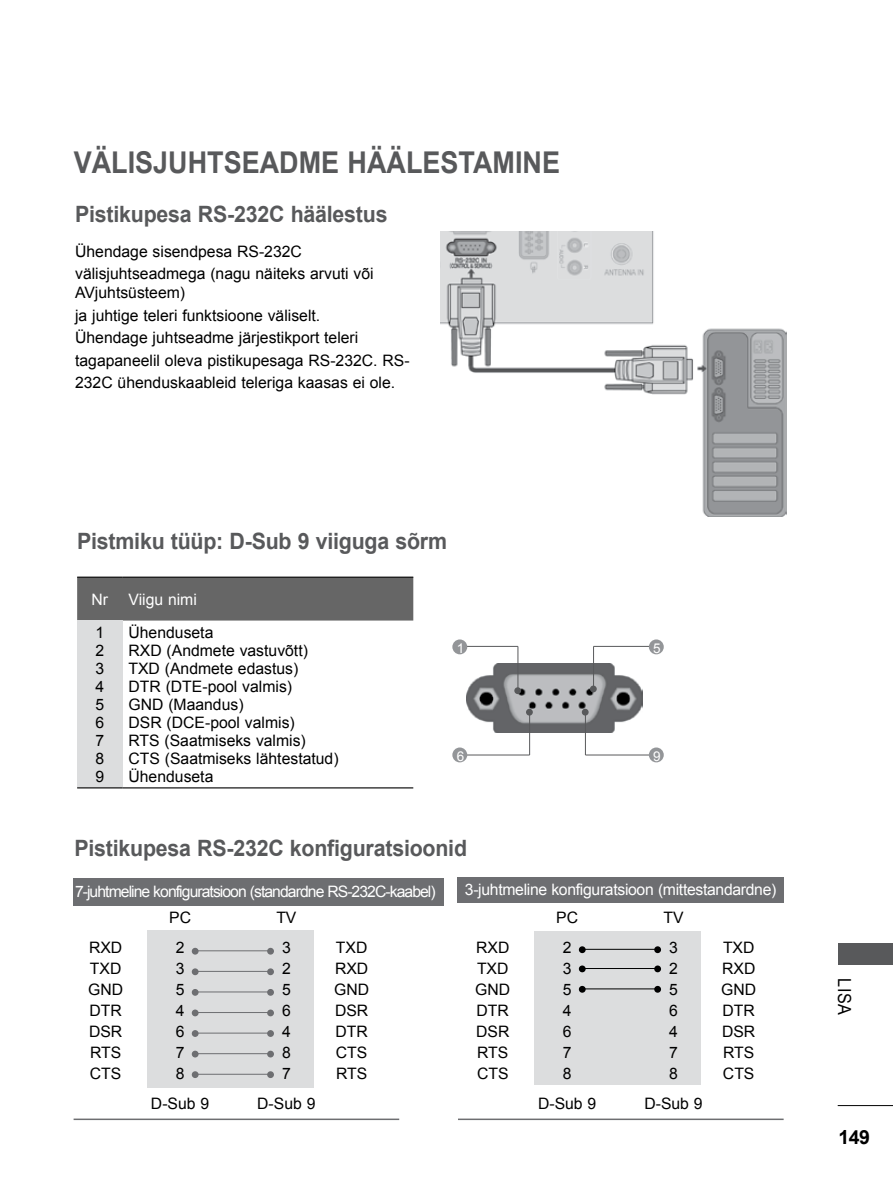
<style>
.page{position:relative;width:893px;height:1191px;background:#fff}
.page>*{position:absolute;margin:0;border:0;box-sizing:border-box;transform-origin:0 0}
.t1{font:700 30px "Arial";color:#58595b;scale:.9 1}
.t2{font:700 22.5px "Arial";letter-spacing:-.01em;color:#58595b;scale:.95 1}
.t3{font:700 19.5px "Arial";color:#000}
.t4{font:18px "Arial";color:#000;scale:.9 1}
.t5{font:15.75px/18px "Arial";color:#000}
.t6{font:15.75px "Arial";letter-spacing:-.06em;color:#fff}
.t7{font:15.75px "Arial";letter-spacing:-.02em;color:#fff}
.t8{font:15.75px "Arial";color:#fff}
.t9{font:13.5px "Arial";color:#fff}
</style>
<div class="page">
<hr style="left:838px;top:1105px;width:55px;height:1px;background:#000">
<div style="left:838px;top:943px;width:55px;height:21px;background:#58595b"></div>
<img style="left:466px;top:664px;width:177px;height:68px">
<hr style="left:518px;top:646px;width:1px;height:43px;background:#58595b">
<hr style="left:460px;top:646px;width:58px;height:1px;background:#58595b">
<div style="left:514px;top:687px;width:7px;height:7px;border:2px solid #58595b;border-radius:50%"></div>
<hr style="left:529px;top:710px;width:1px;height:45px;background:#58595b">
<hr style="left:466px;top:754px;width:64px;height:1px;background:#58595b">
<div style="left:526px;top:709px;width:7px;height:6px;border:2px solid #58595b;border-radius:50%"></div>
<hr style="left:585px;top:710px;width:1px;height:45px;background:#58595b">
<hr style="left:585px;top:754px;width:66px;height:1px;background:#58595b">
<div style="left:582px;top:709px;width:7px;height:6px;border:2px solid #58595b;border-radius:50%"></div>
<hr style="left:593px;top:646px;width:1px;height:41px;background:#58595b">
<hr style="left:594px;top:646px;width:61px;height:1px;background:#58595b">
<div style="left:590px;top:685px;width:7px;height:7px;border:2px solid #58595b;border-radius:50%"></div>
<div style="left:452px;top:639px;width:15px;height:15px;background:#939598;border-radius:50%"></div>
<div style="left:649px;top:639px;width:15px;height:15px;background:#939598;border-radius:50%"></div>
<div style="left:452px;top:747px;width:15px;height:15px;background:#939598;border-radius:50%"></div>
<div style="left:649px;top:747px;width:15px;height:15px;background:#939598;border-radius:50%"></div>
<div style="left:147px;top:930px;width:166px;height:157px;background:#dcddde"></div>
<div style="left:73px;top:877px;width:371px;height:28px;background:#6d6e71"></div>
<hr style="left:74px;top:1118px;width:325px;height:2px;background:#6d6e71">
<hr style="left:196px;top:950px;width:74px;height:1px;background:#6d6e71">
<div style="left:192px;top:947px;width:7px;height:7px;border:2px solid #6d6e71;border-radius:50%"></div>
<div style="left:267px;top:947px;width:7px;height:7px;border:2px solid #6d6e71;border-radius:50%"></div>
<hr style="left:196px;top:971px;width:74px;height:1px;background:#6d6e71">
<div style="left:192px;top:968px;width:7px;height:7px;border:2px solid #6d6e71;border-radius:50%"></div>
<div style="left:267px;top:968px;width:7px;height:7px;border:2px solid #6d6e71;border-radius:50%"></div>
<hr style="left:196px;top:991px;width:74px;height:1px;background:#6d6e71">
<div style="left:192px;top:989px;width:7px;height:6px;border:2px solid #6d6e71;border-radius:50%"></div>
<div style="left:267px;top:989px;width:7px;height:6px;border:2px solid #6d6e71;border-radius:50%"></div>
<hr style="left:196px;top:1012px;width:74px;height:1px;background:#6d6e71">
<div style="left:192px;top:1009px;width:7px;height:7px;border:2px solid #6d6e71;border-radius:50%"></div>
<div style="left:267px;top:1009px;width:7px;height:7px;border:2px solid #6d6e71;border-radius:50%"></div>
<hr style="left:196px;top:1032px;width:74px;height:1px;background:#6d6e71">
<div style="left:192px;top:1030px;width:7px;height:7px;border:2px solid #6d6e71;border-radius:50%"></div>
<div style="left:267px;top:1030px;width:7px;height:7px;border:2px solid #6d6e71;border-radius:50%"></div>
<hr style="left:196px;top:1053px;width:74px;height:1px;background:#6d6e71">
<div style="left:192px;top:1050px;width:7px;height:7px;border:2px solid #6d6e71;border-radius:50%"></div>
<div style="left:267px;top:1050px;width:7px;height:7px;border:2px solid #6d6e71;border-radius:50%"></div>
<hr style="left:196px;top:1073px;width:74px;height:1px;background:#6d6e71">
<div style="left:192px;top:1071px;width:7px;height:7px;border:2px solid #6d6e71;border-radius:50%"></div>
<div style="left:267px;top:1071px;width:7px;height:7px;border:2px solid #6d6e71;border-radius:50%"></div>
<div style="left:534px;top:930px;width:166px;height:154px;background:#dcddde"></div>
<div style="left:457px;top:877px;width:327px;height:26px;background:#6d6e71"></div>
<hr style="left:458px;top:1118px;width:326px;height:2px;background:#6d6e71">
<hr style="left:583px;top:949px;width:74px;height:1px;background:#000">
<div style="left:579px;top:946px;width:7px;height:7px;border:2px solid #000;border-radius:50%"></div>
<div style="left:654px;top:946px;width:7px;height:7px;border:2px solid #000;border-radius:50%"></div>
<hr style="left:583px;top:968px;width:74px;height:1px;background:#000">
<div style="left:579px;top:965px;width:7px;height:7px;border:2px solid #000;border-radius:50%"></div>
<div style="left:654px;top:965px;width:7px;height:7px;border:2px solid #000;border-radius:50%"></div>
<hr style="left:583px;top:988px;width:74px;height:1px;background:#000">
<div style="left:579px;top:986px;width:7px;height:6px;border:2px solid #000;border-radius:50%"></div>
<div style="left:654px;top:986px;width:7px;height:6px;border:2px solid #000;border-radius:50%"></div>
<div style="left:77px;top:578px;width:336px;height:42px;background:#666"></div>
<div style="left:77px;top:620px;width:46px;height:168px;background:#dcddde"></div>
<hr style="left:77px;top:576px;width:46px;height:2px;background:#000">
<hr style="left:123px;top:576px;width:290px;height:2px;background:#000">
<hr style="left:123px;top:787px;width:290px;height:1px;background:#000">
<hr style="left:77px;top:787px;width:46px;height:1px;background:#000">
<img style="left:440px;top:231px;width:347px;height:285px">
<h1 class="t1" style="left:74px;top:142px;width:542px">VÄLISJUHTSEADME HÄÄLESTAMINE</h1>
<h2 class="t2" style="left:75px;top:199px;width:330px">Pistikupesa RS-232C häälestus</h2>
<p class="t5" style="left:75px;top:240px;width:300px;line-height:22.5px">Ühendage sisendpesa RS-232C välisjuhtseadmega (nagu näiteks arvuti või</p>
<p class="t5" style="left:75px;top:282px;width:336px;line-height:22.5px">AVjuhtsüsteem)<br>ja juhtige teleri funktsioone väliselt.<br>Ühendage juhtseadme järjestikport teleri tagapaneelil oleva pistikupesaga RS-232C. RS-232C ühenduskaableid teleriga kaasas ei ole.</p>
<h2 class="t2" style="left:77px;top:527px;width:391px">Pistmiku tüüp: D-Sub 9 viiguga sõrm</h2>
<p class="t7" style="left:92px;top:589px;width:18px">Nr</p>
<p class="t8" style="left:129px;top:589px;width:70px">Viigu nimi</p>
<p class="t5" style="left:95px;top:623px;width:10px;text-align:justify">1<br>2<br>3<br>4<br>5<br>6<br>7<br>8<br>9</p>
<p class="t5" style="left:129px;top:623px;width:212px">Ühenduseta<br>RXD (Andmete vastuvõtt)<br>TXD (Andmete edastus)<br>DTR (DTE-pool valmis)<br>GND (Maandus)<br>DSR (DCE-pool valmis)<br>RTS (Saatmiseks valmis)<br>CTS (Saatmiseks lähtestatud)<br>Ühenduseta</p>
<p class="t9" style="left:457px;top:639px;width:9px">1</p>
<p class="t9" style="left:653px;top:639px;width:9px">5</p>
<p class="t9" style="left:457px;top:747px;width:9px">6</p>
<p class="t9" style="left:653px;top:747px;width:9px">9</p>
<h2 class="t2" style="left:74px;top:833px;width:415px">Pistikupesa RS-232C konfiguratsioonid</h2>
<p class="t6" style="left:75px;top:881px;width:362px">7-juhtmeline konfiguratsioon (standardne RS-232C-kaabel)</p>
<p class="t5" style="left:169px;top:908px;width:23px">PC</p>
<p class="t5" style="left:276px;top:908px;width:22px">TV</p>
<p class="t5" style="left:89px;top:938px;width:35px">RXD</p>
<p class="t5" style="left:176px;top:938px;width:10px">2</p>
<p class="t5" style="left:282px;top:938px;width:10px">3</p>
<p class="t5" style="left:336px;top:938px;width:33px">TXD</p>
<p class="t5" style="left:90px;top:959px;width:33px">TXD</p>
<p class="t5" style="left:176px;top:959px;width:10px">3</p>
<p class="t5" style="left:282px;top:959px;width:10px">2</p>
<p class="t5" style="left:335px;top:959px;width:35px">RXD</p>
<p class="t5" style="left:88px;top:980px;width:36px">GND</p>
<p class="t5" style="left:176px;top:980px;width:10px">5</p>
<p class="t5" style="left:282px;top:980px;width:10px">5</p>
<p class="t5" style="left:334px;top:980px;width:36px">GND</p>
<p class="t5" style="left:89px;top:1001px;width:34px">DTR</p>
<p class="t5" style="left:176px;top:1001px;width:10px">4</p>
<p class="t5" style="left:282px;top:1001px;width:10px">6</p>
<p class="t5" style="left:335px;top:1001px;width:35px">DSR</p>
<p class="t5" style="left:89px;top:1022px;width:35px">DSR</p>
<p class="t5" style="left:176px;top:1022px;width:10px">6</p>
<p class="t5" style="left:282px;top:1022px;width:10px">4</p>
<p class="t5" style="left:335px;top:1022px;width:34px">DTR</p>
<p class="t5" style="left:90px;top:1043px;width:33px">RTS</p>
<p class="t5" style="left:176px;top:1043px;width:10px">7</p>
<p class="t5" style="left:282px;top:1043px;width:10px">8</p>
<p class="t5" style="left:336px;top:1043px;width:33px">CTS</p>
<p class="t5" style="left:90px;top:1064px;width:33px">CTS</p>
<p class="t5" style="left:176px;top:1064px;width:10px">8</p>
<p class="t5" style="left:282px;top:1064px;width:10px">7</p>
<p class="t5" style="left:336px;top:1064px;width:33px">RTS</p>
<p class="t5" style="left:151px;top:1094px;width:60px">D-Sub 9</p>
<p class="t5" style="left:257px;top:1094px;width:60px">D-Sub 9</p>
<p class="t7" style="left:465px;top:878px;width:313px">3-juhtmeline konfiguratsioon (mittestandardne)</p>
<p class="t5" style="left:556px;top:908px;width:23px">PC</p>
<p class="t5" style="left:663px;top:908px;width:22px">TV</p>
<p class="t5" style="left:476px;top:938px;width:35px">RXD</p>
<p class="t5" style="left:563px;top:938px;width:10px">2</p>
<p class="t5" style="left:669px;top:938px;width:10px">3</p>
<p class="t5" style="left:723px;top:938px;width:33px">TXD</p>
<p class="t5" style="left:477px;top:959px;width:33px">TXD</p>
<p class="t5" style="left:563px;top:959px;width:10px">3</p>
<p class="t5" style="left:669px;top:959px;width:10px">2</p>
<p class="t5" style="left:722px;top:959px;width:35px">RXD</p>
<p class="t5" style="left:475px;top:980px;width:36px">GND</p>
<p class="t5" style="left:563px;top:980px;width:10px">5</p>
<p class="t5" style="left:669px;top:980px;width:10px">5</p>
<p class="t5" style="left:721px;top:980px;width:36px">GND</p>
<p class="t5" style="left:477px;top:1001px;width:34px">DTR</p>
<p class="t5" style="left:563px;top:1001px;width:10px">4</p>
<p class="t5" style="left:669px;top:1001px;width:10px">6</p>
<p class="t5" style="left:722px;top:1001px;width:34px">DTR</p>
<p class="t5" style="left:476px;top:1022px;width:35px">DSR</p>
<p class="t5" style="left:563px;top:1022px;width:10px">6</p>
<p class="t5" style="left:669px;top:1022px;width:10px">4</p>
<p class="t5" style="left:722px;top:1022px;width:35px">DSR</p>
<p class="t5" style="left:477px;top:1043px;width:33px">RTS</p>
<p class="t5" style="left:563px;top:1043px;width:10px">7</p>
<p class="t5" style="left:669px;top:1043px;width:10px">7</p>
<p class="t5" style="left:723px;top:1043px;width:33px">RTS</p>
<p class="t5" style="left:477px;top:1064px;width:33px">CTS</p>
<p class="t5" style="left:563px;top:1064px;width:10px">8</p>
<p class="t5" style="left:669px;top:1064px;width:10px">8</p>
<p class="t5" style="left:723px;top:1064px;width:33px">CTS</p>
<p class="t5" style="left:538px;top:1094px;width:60px">D-Sub 9</p>
<p class="t5" style="left:644px;top:1094px;width:60px">D-Sub 9</p>
<p class="t4" style="left:856px;top:977px;width:43px;rotate:90deg">LISA</p>
<p class="t3" style="left:838px;top:1124px;width:33px">149</p>
</div>
